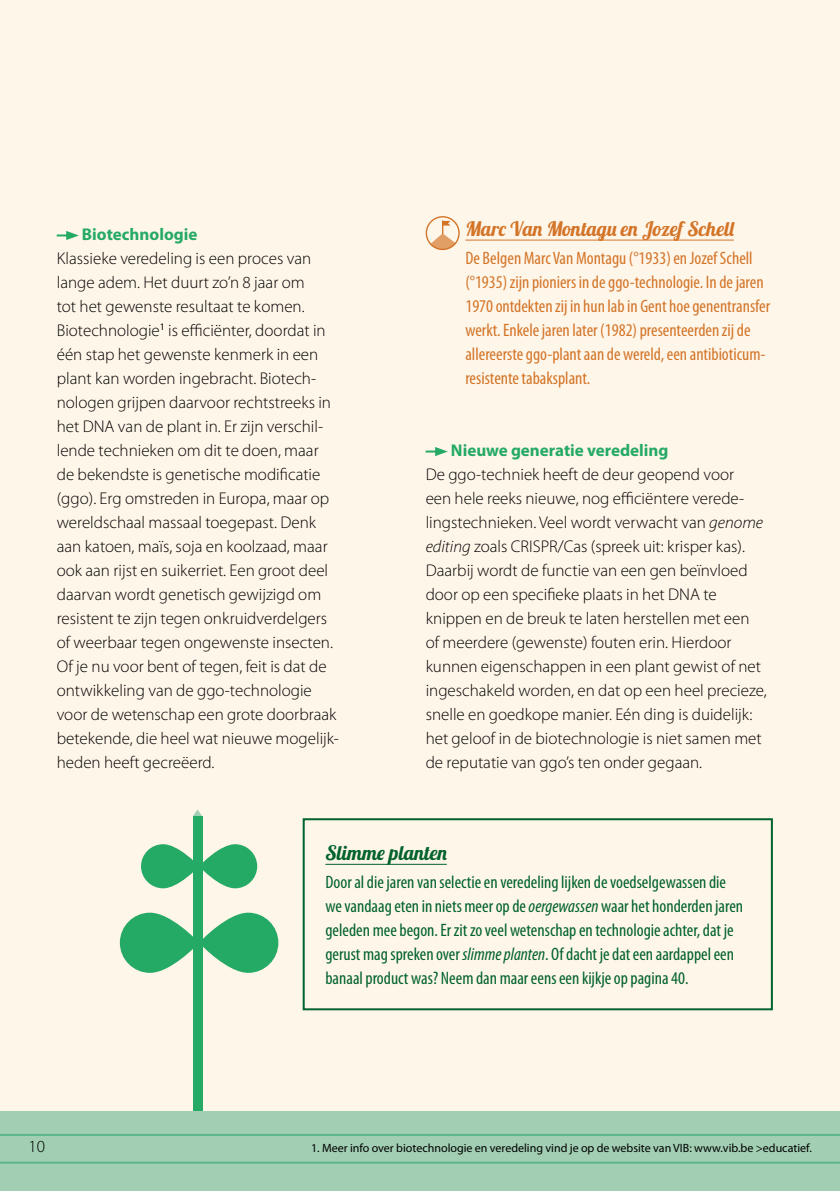
<style>
.page{position:relative;width:840px;height:1191px;background:#fff}
.page>*{position:absolute;margin:0;border:0;box-sizing:border-box;transform-origin:0 0}
.t1{font:20px "Lobster 1.4";color:#d37528}
.t2{font:20px "Lobster 1.4";letter-spacing:.02em;color:#00622c}
.t3{font:condensed 18px/24px "Myriad Pro";color:#00622c}
.t4{font:condensed 18px/24px "Myriad Pro";color:#d37528}
.t5{font:300 17px/24px "Myriad Pro";color:#000}
.t6{font:700 17px "Myriad Pro";color:#25aa65}
.t7{font:12px "Myriad Pro";color:#000}
.s1{font-style:italic}
</style>
<div class="page">
<div style="left:0;top:0;width:839px;height:1191px;background:#fff6ea"></div>
<div style="left:193px;top:816px;width:9px;height:295px;background:#25aa65"></div>
<svg style="left:193px;top:809px;width:9px;height:7px"></svg>
<div style="left:0;top:1111px;width:839px;height:80px;background:#a2cfb3"></div>
<hr style="left:0;top:1161px;width:839px;height:2px;background:#5ab68d">
<hr style="left:0;top:1134px;width:839px;height:2px;background:#5ab68d">
<div style="left:302px;top:818px;width:470px;height:192px;border:2px solid #00622c"></div>
<hr style="left:325px;top:864px;width:121px;height:1px;background:#00622c">
<hr style="left:465px;top:240px;width:268px;height:1px;background:#d37528">
<svg style="left:430px;top:221px;width:25px;height:29px"></svg>
<div style="left:425px;top:216px;width:34px;height:34px;border:1px solid #d37528;border-radius:50%"></div>
<svg style="left:425px;top:447px;width:22px;height:9px"></svg>
<svg style="left:57px;top:231px;width:22px;height:9px"></svg>
<div style="left:141px;top:844px;width:57px;height:44px;background:#25aa65;border-radius:22px"></div>
<svg style="left:200px;top:844px;width:57px;height:44px;background:#46b579"></svg>
<svg style="left:120px;top:912px;width:78px;height:61px;fill:#25aa65"></svg>
<svg style="left:200px;top:912px;width:78px;height:61px;fill:#25aa65"></svg>
<p class="t6" style="left:82px;top:223px;width:117px">Biotechnologie</p>
<p class="t5" style="left:57px;top:246px;width:283px">Klassieke veredeling is een proces van lange adem. Het duurt zo’n 8 jaar om<br>tot het gewenste resultaat te komen.<br>Biotechnologie<sup>1</sup> is efficiënter, doordat in één stap het gewenste kenmerk in een plant kan worden ingebracht. Biotech&shy;nologen grijpen daarvoor rechtstreeks in het DNA van de plant in. Er zijn verschil&shy;lende technieken om dit te doen, maar de bekendste is genetische modificatie (ggo). Erg omstreden in Europa, maar op wereldschaal massaal toegepast. Denk aan katoen, maïs, soja en koolzaad, maar ook aan rijst en suikerriet. Een groot deel daarvan wordt genetisch gewijzigd om resistent te zijn tegen onkruidverdelgers of weerbaar tegen ongewenste insecten.<br>Of je nu voor bent of tegen, feit is dat de ontwikkeling van de ggo-technologie voor de wetenschap een grote doorbraak betekende, die heel wat nieuwe mogelijk&shy;heden heeft gecreëerd.</p>
<p class="t1" style="left:465px;top:216px;width:270px">Marc Van Montagu en Jozef Schell</p>
<p class="t4" style="left:465px;top:246px;width:306px">De Belgen Marc Van Montagu (°1933) en Jozef Schell (°1935) zijn pioniers in de ggo-technologie. In de jaren 1970 ontdekten zij in hun lab in Gent hoe genentransfer werkt. Enkele jaren later (1982) presenteerden zij de allereerste ggo-plant aan de wereld, een antibioticum&shy;resistente tabaksplant.</p>
<p class="t6" style="left:450px;top:439px;width:219px">Nieuwe generatie veredeling</p>
<p class="t5" style="left:425px;top:462px;width:342px">De ggo-techniek heeft de deur geopend voor<br>een hele reeks nieuwe, nog efficiëntere verede&shy;lingstechnieken. Veel wordt verwacht van <span class="s1">genome editing</span> zoals CRISPR/Cas (spreek uit: krisper kas).<br>Daarbij wordt de functie van een gen beïnvloed door op een specifieke plaats in het DNA te knippen en de breuk te laten herstellen met een of meerdere (gewenste) fouten erin. Hierdoor kunnen eigenschappen in een plant gewist of net ingeschakeld worden, en dat op een heel precieze, snelle en goedkope manier. Eén ding is duidelijk: het geloof in de biotechnologie is niet samen met de reputatie van ggo’s ten onder gegaan.</p>
<p class="t2" style="left:325px;top:840px;width:123px">Slimme planten</p>
<p class="t3" style="left:325px;top:870px;width:419px">Door al die jaren van selectie en veredeling lijken de voedselgewassen die we vandaag eten in niets meer op de <span class="s1">oergewassen</span> waar het honderden jaren geleden mee begon. Er zit zo veel wetenschap en technologie achter, dat je gerust mag spreken over <span class="s1">slimme planten</span>. Of dacht je dat een aardappel een banaal product was? Neem dan maar eens een kijkje op pagina 40.</p>
<p class="t5" style="left:28px;top:1134px;width:18px">10</p>
<p class="t7" style="left:311px;top:1141px;width:502px">1. Meer info over biotechnologie en veredeling vind je op de website van VIB: www.vib.be &gt;educatief.</p>
</div>
